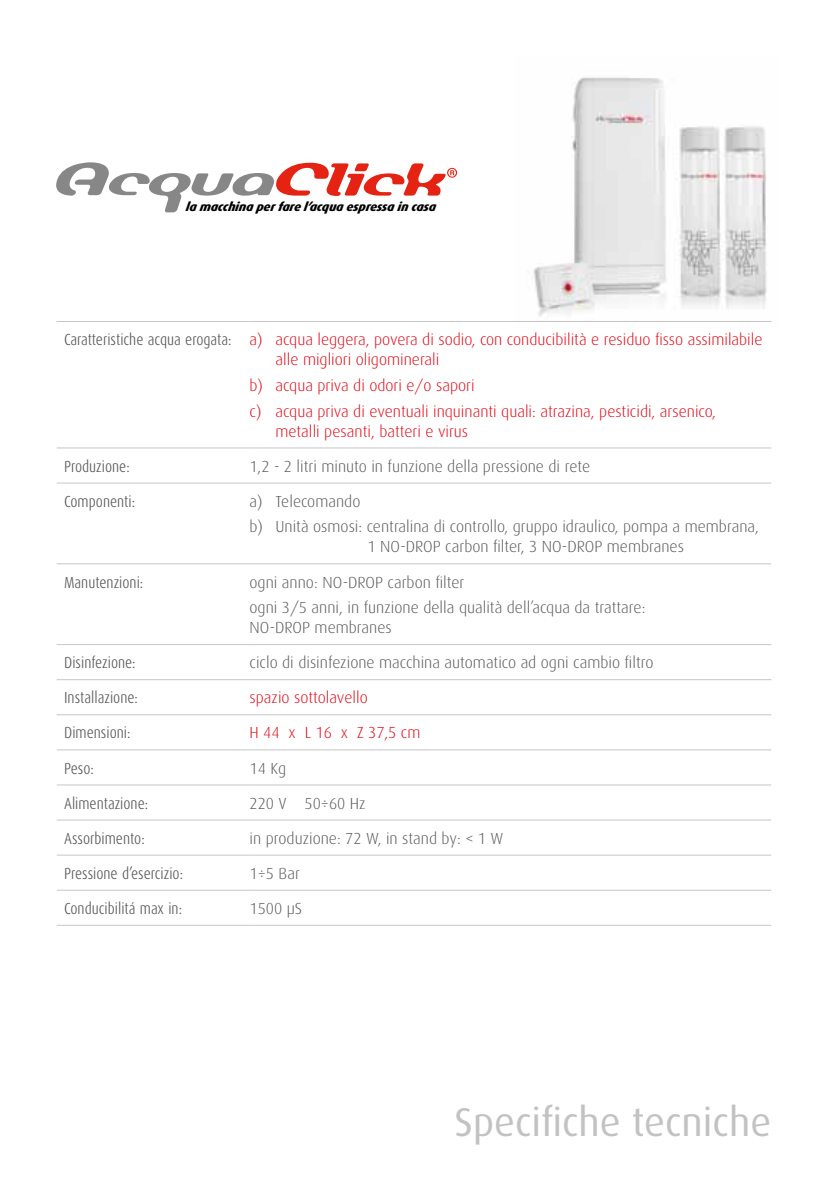
<style>
.page{position:relative;width:828px;height:1191px;background:#fff}
.page>*{position:absolute;margin:0;border:0;box-sizing:border-box;transform-origin:0 0}
.t1{font:40px "Dax";color:#c2c2c2}
.t2{font:300 16px/25.6px "Dax";color:#575756}
.t3{font:300 16px/20px "Dax";color:#e30613}
.t4{font:300 16px "Dax Condensed";color:#575756}
.t5{font:italic 800 12.2px "Dax";letter-spacing:-.01em;color:#000}
.s1{font-family:"Dax Condensed";color:#575756}
</style>
<div class="page">
<hr style="left:57px;top:321px;width:192px;height:1px;background:#c6c6c6">
<hr style="left:249px;top:321px;width:522px;height:1px;background:#c6c6c6">
<hr style="left:57px;top:447px;width:192px;height:1px;background:#c6c6c6">
<hr style="left:249px;top:447px;width:522px;height:1px;background:#c6c6c6">
<hr style="left:57px;top:483px;width:192px;height:1px;background:#c6c6c6">
<hr style="left:249px;top:483px;width:522px;height:1px;background:#c6c6c6">
<hr style="left:57px;top:563px;width:192px;height:1px;background:#c6c6c6">
<hr style="left:249px;top:563px;width:522px;height:1px;background:#c6c6c6">
<hr style="left:57px;top:644px;width:192px;height:1px;background:#c6c6c6">
<hr style="left:249px;top:644px;width:522px;height:1px;background:#c6c6c6">
<hr style="left:57px;top:679px;width:192px;height:1px;background:#c6c6c6">
<hr style="left:249px;top:679px;width:522px;height:1px;background:#c6c6c6">
<hr style="left:57px;top:714px;width:192px;height:1px;background:#c6c6c6">
<hr style="left:249px;top:714px;width:522px;height:1px;background:#c6c6c6">
<hr style="left:57px;top:749px;width:192px;height:1px;background:#c6c6c6">
<hr style="left:249px;top:749px;width:522px;height:1px;background:#c6c6c6">
<hr style="left:57px;top:784px;width:192px;height:1px;background:#c6c6c6">
<hr style="left:249px;top:784px;width:522px;height:1px;background:#c6c6c6">
<hr style="left:57px;top:819px;width:192px;height:1px;background:#c6c6c6">
<hr style="left:249px;top:819px;width:522px;height:1px;background:#c6c6c6">
<hr style="left:57px;top:854px;width:192px;height:1px;background:#c6c6c6">
<hr style="left:249px;top:854px;width:522px;height:1px;background:#c6c6c6">
<hr style="left:57px;top:890px;width:192px;height:1px;background:#c6c6c6">
<hr style="left:249px;top:890px;width:522px;height:1px;background:#c6c6c6">
<hr style="left:57px;top:925px;width:192px;height:1px;background:#c6c6c6">
<hr style="left:249px;top:925px;width:522px;height:1px;background:#c6c6c6">
<img style="left:533px;top:77px;width:239px;height:245px">
<svg style="left:56px;top:162px;width:401px;height:50px"></svg>
<p class="t5" style="left:186px;top:200px;width:254px">la macchina p er fare l ’acqua esp ressa in casa</p>
<p class="t3" style="left:275px;top:330px;width:488px;text-indent:-211px"><span class="s1">Caratteristiche acqua erogata:</span> a) acqua leggera, povera di sodio, con conducibilità e residuo fisso assimilabile alle migliori oligominerali</p>
<p class="t3" style="left:249px;top:373px;width:468px;line-height:25.6px">b) acqua priva di odori e/o sapori<br>c) acqua priva di eventuali inquinanti quali: atrazina, pesticidi, arsenico,</p>
<p class="t3" style="left:275px;top:421px;width:194px">metalli pesanti, batteri e virus</p>
<p class="t4" style="left:64px;top:457px;width:67px">Produzione:</p>
<p class="t2" style="left:249px;top:453px;width:342px">1,2 - 2 litri minuto in funzione della pressione di rete</p>
<p class="t4" style="left:64px;top:492px;width:72px">Componenti:</p>
<p class="t2" style="left:249px;top:488px;width:511px">a) Telecomando<br>b) Unità osmosi: centralina di controllo, gruppo idraulico, pompa a membrana,</p>
<p class="t2" style="left:367px;top:534px;width:318px">1 No-drop carbon filter, 3 No-drop membranes</p>
<p class="t4" style="left:64px;top:573px;width:81px">Manutenzioni:</p>
<p class="t2" style="left:249px;top:569px;width:397px">ogni anno: No-drop carbon filter<br>ogni 3/5 anni, in funzione della qualità dell’acqua da trattare:</p>
<p class="t2" style="left:249px;top:615px;width:144px">No-drop membranes</p>
<p class="t4" style="left:64px;top:654px;width:73px">Disinfezione:</p>
<p class="t2" style="left:249px;top:650px;width:405px">ciclo di disinfezione macchina automatico ad ogni cambio filtro</p>
<p class="t4" style="left:64px;top:689px;width:75px">Installazione:</p>
<p class="t3" style="left:249px;top:688px;width:120px">spazio sottolavello</p>
<p class="t4" style="left:64px;top:724px;width:68px">Dimensioni:</p>
<p class="t3" style="left:249px;top:723px;width:172px">H 44 x L 16 x Z 37,5 cm</p>
<p class="t4" style="left:64px;top:759px;width:31px">Peso:</p>
<p class="t2" style="left:249px;top:755px;width:38px">14 Kg</p>
<p class="t4" style="left:64px;top:794px;width:86px">Alimentazione:</p>
<p class="t2" style="left:249px;top:790px;width:118px">220 V 50÷60 Hz</p>
<p class="t4" style="left:64px;top:829px;width:82px">Assorbimento:</p>
<p class="t2" style="left:249px;top:825px;width:255px">in produzione: 72 W, in stand by: &lt; 1 W</p>
<p class="t4" style="left:64px;top:864px;width:120px">Pressione d’esercizio:</p>
<p class="t2" style="left:249px;top:860px;width:52px">1÷5 Bar</p>
<p class="t4" style="left:64px;top:899px;width:119px">Conducibilitá max in:</p>
<p class="t2" style="left:249px;top:895px;width:54px">1500 µS</p>
<h1 class="t1" style="left:454px;top:1099px;width:318px">Specifiche tecniche</h1>
</div>
